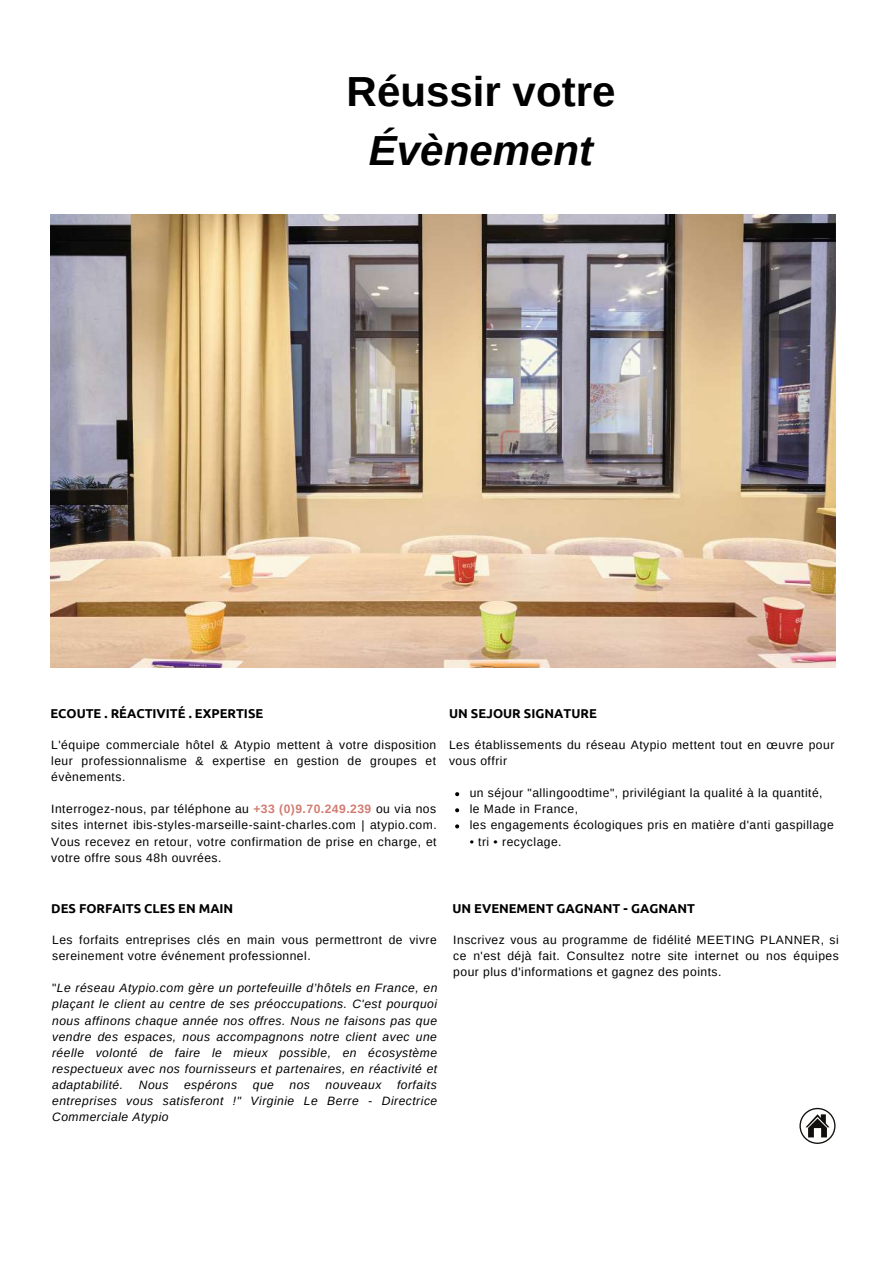
<style>
.page{position:relative;width:894px;height:1264px;background:#fff}
.page>*{position:absolute;margin:0;border:0;box-sizing:border-box;transform-origin:0 0}
.t1{font:700 42px "Arimo";color:#000}
.t2{font:italic 700 42px "Arimo";color:#000}
.t3{font:700 12.9px "Ubuntu";color:#000}
.t4{font:12.15px/16px "Arimo";letter-spacing:.04em;color:#000;text-align:justify}
.t5{font:italic 12.15px/16px "Arimo";letter-spacing:.04em;color:#000;text-align:justify}
.s1{font-weight:700;color:#d27b70}
.s2{font-style:normal}
</style>
<div class="page">
<img style="left:50px;top:214px;width:785px;height:454px">
<svg style="left:455px;top:792px;width:4px;height:4px"></svg>
<svg style="left:455px;top:808px;width:4px;height:4px"></svg>
<svg style="left:455px;top:824px;width:4px;height:4px"></svg>
<svg style="left:799px;top:1107px;width:36px;height:36px"></svg>
<h1 class="t1" style="left:346px;top:68px;width:270px">Réussir votre</h1>
<h1 class="t2" style="left:369px;top:127px;width:226px">Évènement</h1>
<p class="t3" style="left:50px;top:705px;width:214px">ECOUTE . RÉACTIVITÉ . EXPERTISE</p>
<p class="t3" style="left:449px;top:705px;width:149px">UN SEJOUR SIGNATURE</p>
<p class="t4" style="left:51px;top:736px;width:386px">L'équipe commerciale hôtel &amp; Atypio mettent à votre disposition leur professionnalisme &amp; expertise en gestion de groupes et évènements.</p>
<p class="t4" style="left:51px;top:801px;width:387px">Interrogez-nous, par téléphone au <span class="s1">+33 (0)9.70.249.239</span> ou via nos sites internet ibis-styles-marseille-saint-charles.com | atypio.com.<br>Vous recevez en retour, votre confirmation de prise en charge, et votre offre sous 48h ouvrées.</p>
<p class="t4" style="left:449px;top:736px;width:386px">Les établissements du réseau Atypio mettent tout en œuvre pour vous offrir</p>
<p class="t4" style="left:469px;top:785px;width:365px;text-align:left">un séjour "allingoodtime", privilégiant la qualité à la quantité, le Made in France,<br>les engagements écologiques pris en matière d'anti gaspillage</p>
<p class="t4" style="left:469px;top:833px;width:93px">• tri • recyclage.</p>
<p class="t3" style="left:51px;top:900px;width:183px">DES FORFAITS CLES EN MAIN</p>
<p class="t4" style="left:52px;top:931px;width:386px">Les forfaits entreprises clés en main vous permettront de vivre sereinement votre événement professionnel.</p>
<p class="t5" style="left:52px;top:980px;width:387px"><span class="s2">"</span>Le réseau Atypio.com gère un portefeuille d’hôtels en France, en plaçant le client au centre de ses préoccupations. C'est pourquoi nous affinons chaque année nos offres. Nous ne faisons pas que vendre des espaces, nous accompagnons notre client avec une réelle volonté de faire le mieux possible, en écosystème respectueux avec nos fournisseurs et partenaires, en réactivité et adaptabilité.</p>
<p class="t5" style="left:139px;top:1076px;width:31px">Nous</p>
<p class="t5" style="left:184px;top:1076px;width:55px">espérons</p>
<p class="t5" style="left:253px;top:1076px;width:23px">que</p>
<p class="t5" style="left:289px;top:1076px;width:22px">nos</p>
<p class="t5" style="left:325px;top:1076px;width:57px">nouveaux</p>
<p class="t5" style="left:52px;top:1076px;width:386px;text-indent:345px">forfaits entreprises vous satisferont !" Virginie Le Berre - Directrice Commerciale Atypio</p>
<p class="t3" style="left:452px;top:900px;width:244px">UN EVENEMENT GAGNANT - GAGNANT</p>
<p class="t4" style="left:453px;top:931px;width:387px">Inscrivez vous au programme de fidélité MEETING PLANNER, si ce n'est déjà fait. Consultez notre site internet ou nos équipes pour plus d'informations et gagnez des points.</p>
</div>
